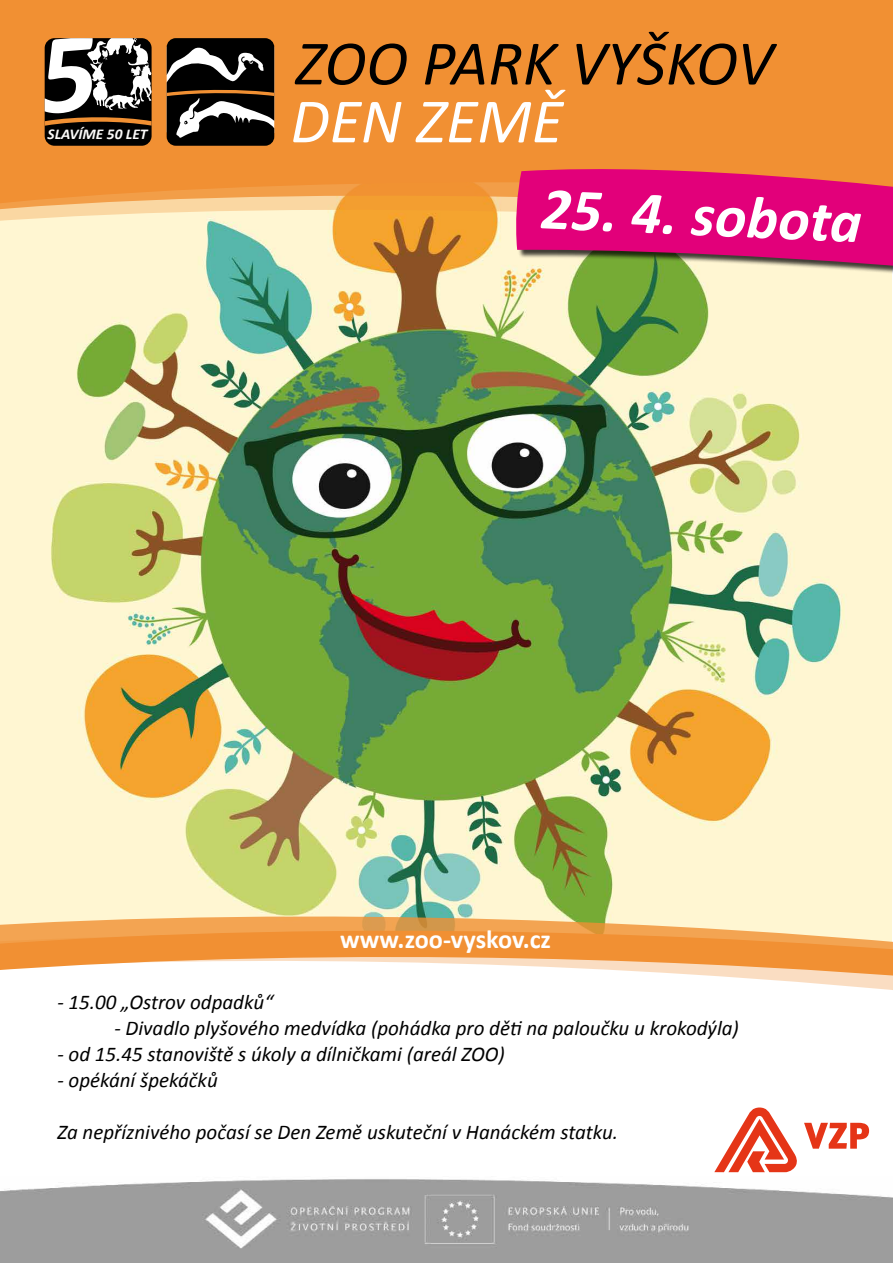
<style>
.page{position:relative;width:893px;height:1263px;background:#fff}
.page>*{position:absolute;margin:0;border:0;box-sizing:border-box;transform-origin:0 0}
.t1{font:italic 63.75px "Calibri";letter-spacing:-.005em;color:#000}
.t2{font:italic 63.75px "Calibri";color:#fff}
.t3{font:italic 700 60px "Calibri";color:#fff}
.t4{font:700 26.25px "Calibri";color:#fff}
.t5{font:italic 21px "Calibri";color:#000}
.t6{font:italic 700 15px "Calibri";color:#fbfaf9}
</style>
<div class="page">
<img style="left:0;top:235px;width:891px;height:680px">
<svg style="left:0;top:0;width:893px;height:235px;background:#f1973e"></svg>
<svg style="left:0;top:915px;width:892px;height:17px;background:#f1c384"></svg>
<svg style="left:0;top:932px;width:893px;height:58px"></svg>
<svg style="left:167px;top:38px;width:107px;height:108px"></svg>
<img style="left:0;top:1179px;width:893px;height:84px">
<div style="left:517px;top:170px;width:376px;height:106px;background:#000;opacity:.75"></div>
<svg style="left:515px;top:161px;width:378px;height:106px;background:#da246f"></svg>
<div style="left:45px;top:38px;width:107px;height:108px;background:#000;border-radius:10px"></div>
<svg style="left:45px;top:38px;width:107px;height:88px"></svg>
<svg style="left:714px;top:1107px;width:155px;height:65px"></svg>
<p class="t6" style="left:48px;top:124px;width:101px">SLAVÍME 50 LET</p>
<h1 class="t1" style="left:295px;top:20px;width:479px">ZOO PARK VYŠKOV</h1>
<h1 class="t2" style="left:290px;top:78px;width:274px">DEN ZEMĚ</h1>
<h2 class="t3" style="left:543px;top:169px;width:322px;rotate:3deg">25. 4. sobota</h2>
<p class="t4" style="left:340px;top:922px;width:212px">www.zoo-vyskov.cz</p>
<p class="t5" style="left:57px;top:988px;width:217px">- 15.00 „Ostrov odpadků“</p>
<p class="t5" style="left:114px;top:1014px;width:626px">- Divadlo plyšového medvídka (pohádka pro děti na paloučku u krokodýla)</p>
<p class="t5" style="left:57px;top:1040px;width:449px">- od 15.45 stanoviště s úkoly a dílničkami (areál ZOO)</p>
<p class="t5" style="left:57px;top:1065px;width:162px">- opékání špekáčků</p>
<p class="t5" style="left:57px;top:1117px;width:562px">Za nepříznivého počasí se Den Země uskuteční v Hanáckém statku.</p>
</div>
